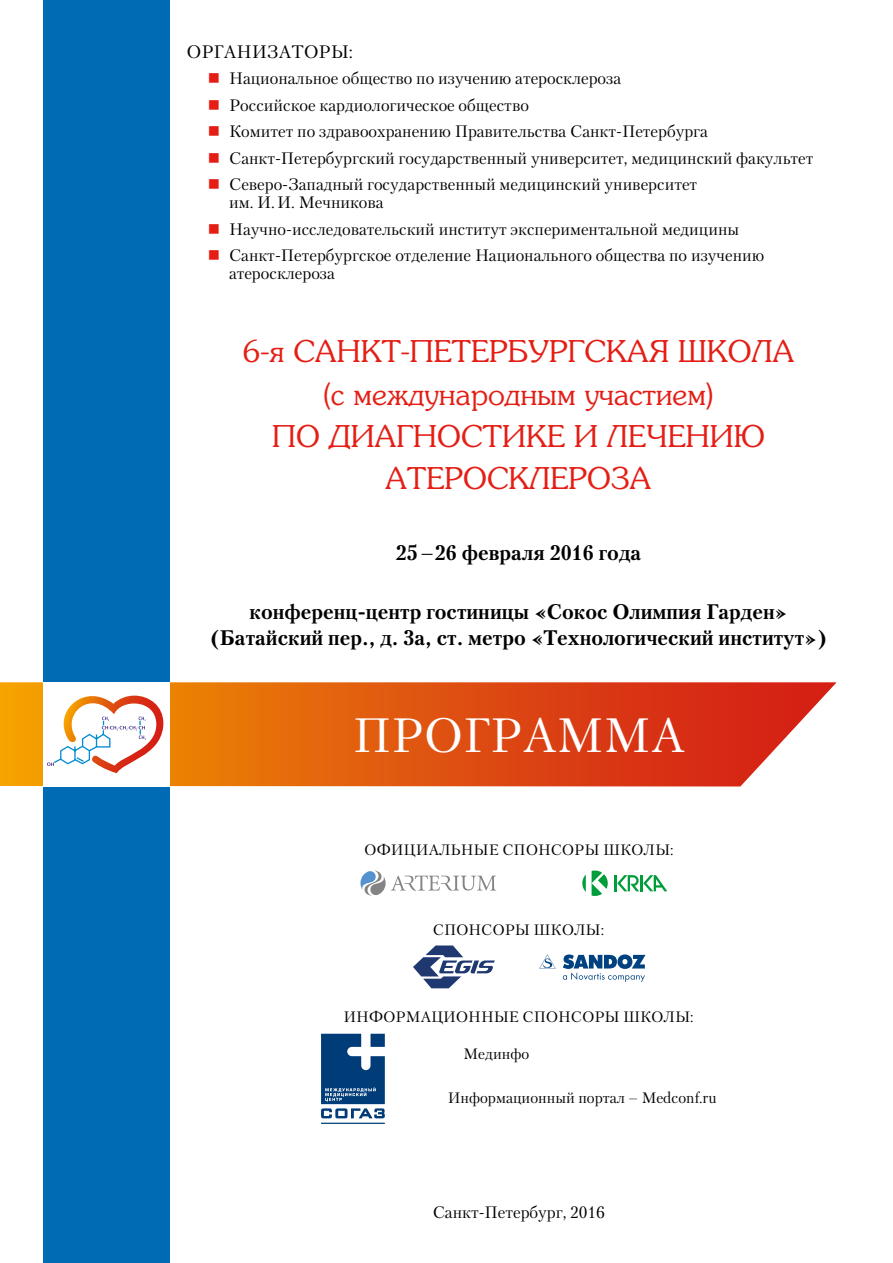
<style>
.page{position:relative;width:893px;height:1263px;background:#fff}
.page>*{position:absolute;margin:0;border:0;box-sizing:border-box;transform-origin:0 0}
.t1{font:48px "DP Petersburg";color:#fff}
.t2{font:30px/42.2px "DP Presquire";color:#e41e15;text-align:center}
.t3{font:700 21px/25.5px "DP Petersburg";color:#000;text-align:center}
.t4{font:18px "DP Petersburg";color:#000}
.t5{font:16.5px/26.5px "DP Petersburg";color:#000}
.t6{font:15px "DP Petersburg";color:#000}
</style>
<div class="page">
<div style="left:43px;top:0;width:127px;height:1263px;background:#006bb5"></div>
<svg style="left:0;top:682px;width:837px;height:104px"></svg>
<div style="left:43px;top:682px;width:127px;height:104px;background:#fff"></div>
<svg style="left:47px;top:695px;width:116px;height:78px"></svg>
<svg style="left:582px;top:874px;width:4px;height:18px"></svg>
<svg style="left:592px;top:870px;width:16px;height:26px"></svg>
<svg style="left:615px;top:875px;width:52px;height:16px"></svg>
<svg style="left:321px;top:1034px;width:64px;height:90px"></svg>
<svg style="left:413px;top:945px;width:82px;height:43px"></svg>
<svg style="left:539px;top:954px;width:106px;height:28px"></svg>
<svg style="left:360px;top:870px;width:136px;height:26px"></svg>
<p class="t4" style="left:187px;top:41px;width:168px">ОРГАНИЗАТОРЫ:</p>
<p class="t5" style="left:229px;top:65px;width:586px">Национальное общество по изучению атеросклероза<br>Российское кардиологическое общество<br>Комитет по здравоохранению Правительства Санкт-Петербурга Санкт-Петербургский государственный университет, медицинский факультет Северо-Западный государственный медицинский университет</p>
<p class="t5" style="left:229px;top:189px;width:537px">им. И.И. Мечникова<br>Научно-исследовательский институт экспериментальной медицины<br>Санкт-Петербургское отделение Национального общества по изучению</p>
<p class="t5" style="left:229px;top:260px;width:107px">атеросклероза</p>
<h2 class="t2" style="left:243px;top:330px;width:554px">6-я САНКТ-ПЕТЕРБУРГСКАЯ ШКОЛА (с международным участием)<br>ПО ДИАГНОСТИКЕ И ЛЕЧЕНИЮ<br>АТЕРОСКЛЕРОЗА</h2>
<p class="t3" style="left:396px;top:539px;width:247px">25 –26 февраля 2016 года</p>
<p class="t3" style="left:210px;top:599px;width:619px">конференц-центр гостиницы «Сокос Олимпия Гарден» (Батайский пер., д. 3а, ст. метро «Технологический институт»)</p>
<h1 class="t1" style="left:352px;top:707px;width:334px">ПРОГРАММА</h1>
<p class="t6" style="left:364px;top:841px;width:152px">Официальные спонсоры</p>
<p class="t6" style="left:603px;top:841px;width:72px">школы:</p>
<p class="t6" style="left:433px;top:921px;width:25px">Спонсоры</p>
<p class="t6" style="left:533px;top:921px;width:72px">школы:</p>
<p class="t6" style="left:343px;top:1008px;width:53px">Информа</p>
<p class="t6" style="left:431px;top:1008px;width:26px">ционны</p>
<p class="t6" style="left:509px;top:1008px;width:27px">е спонсоры</p>
<p class="t6" style="left:623px;top:1008px;width:72px">школы:</p>
<p class="t6" style="left:464px;top:1044px;width:67px">Мединфо</p>
<p class="t6" style="left:448px;top:1089px;width:270px">Информационный портал – Medconf.ru</p>
<p class="t5" style="left:433px;top:1199px;width:174px">Санкт-Петербург, 2016</p>
</div>
